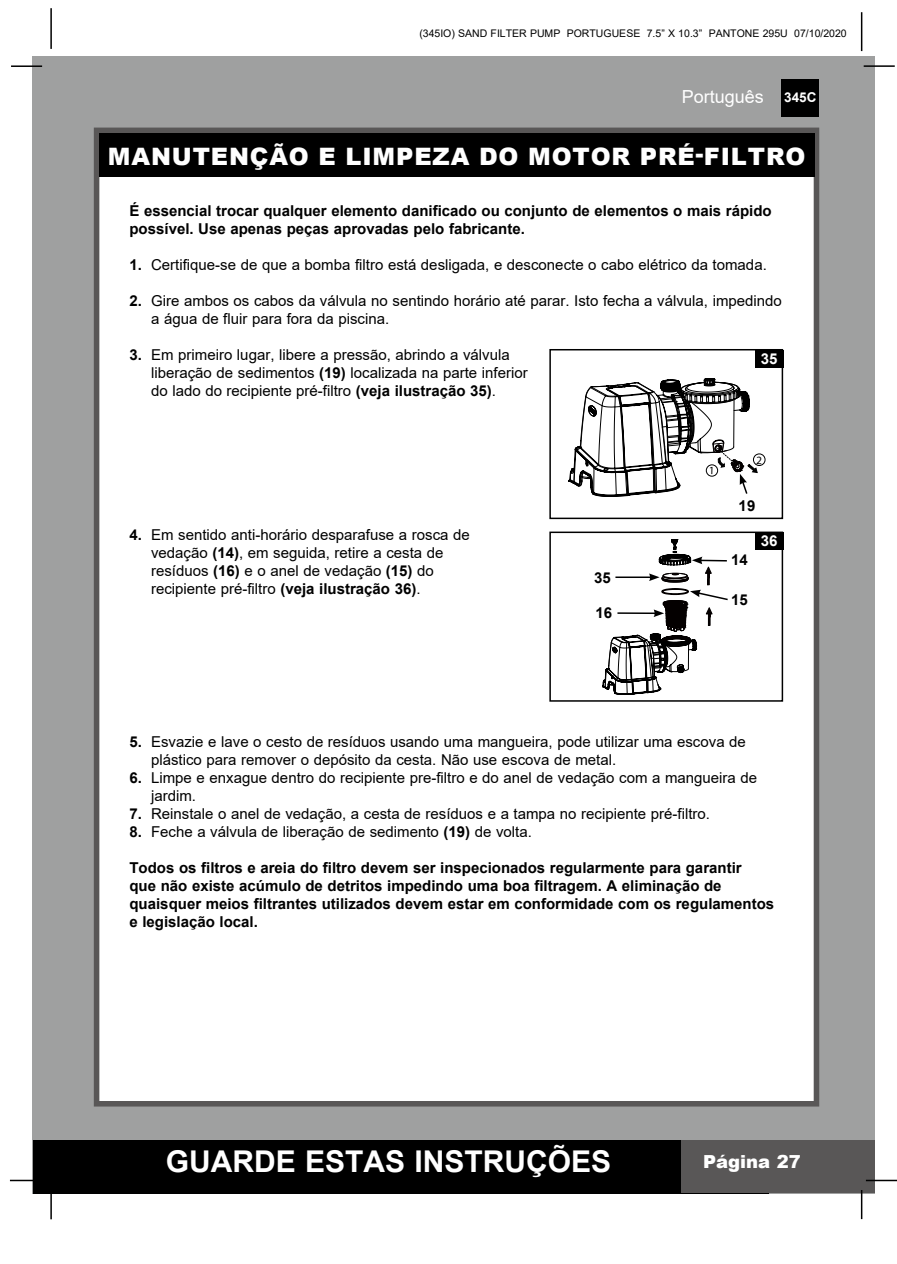
<style>
.page{position:relative;width:897px;height:1264px;background:#fff}
.page>*{position:absolute;margin:0;border:0;box-sizing:border-box;transform-origin:0 0}
.t1{font:700 30px "Arial";color:#fff}
.t2{font:900 24px "Arial";letter-spacing:.035em;color:#fff}
.t3{font:18px "Arial";color:#fff}
.t4{font:900 18px "Arial";color:#fff}
.t5{font:15px/18px "Arial";color:#000}
.t6{font:700 15px/18px "Arial";color:#000}
.t7{font:700 15px "Arial";color:#fff}
.t8{font:700 13.5px "Arial";color:#fff}
.t9{font:10.5px "Arial";color:#000}
.s1{font-weight:700}
</style>
<div class="page">
<div style="left:33px;top:56px;width:842px;height:1137px;background:#9fa0a0"></div>
<hr style="left:50px;top:8px;width:2px;height:41px;background:#000">
<hr style="left:860px;top:12px;width:2px;height:39px;background:#000">
<div style="left:781px;top:79px;width:38px;height:38px;background:#000"></div>
<div style="left:33px;top:1140px;width:735px;height:53px;background:#000"></div>
<div style="left:681px;top:1140px;width:194px;height:53px;background:#595757"></div>
<hr style="left:11px;top:65px;width:31px;height:2px;background:#000">
<hr style="left:863px;top:65px;width:31px;height:2px;background:#000">
<hr style="left:865px;top:1179px;width:31px;height:2px;background:#000">
<hr style="left:860px;top:1190px;width:2px;height:29px;background:#000">
<hr style="left:50px;top:1188px;width:2px;height:31px;background:#000">
<hr style="left:10px;top:1179px;width:31px;height:2px;background:#000">
<div style="left:94px;top:128px;width:725px;height:978px;background:#fff;border:6px solid #595757"></div>
<div style="left:99px;top:133px;width:715px;height:43px;background:#000"></div>
<div style="left:753px;top:453px;width:12px;height:13px;border:1px solid #000;border-radius:50%"></div>
<div style="left:549px;top:349px;width:234px;height:170px;border:2px solid #000"></div>
<div style="left:755px;top:350px;width:28px;height:18px;background:#000"></div>
<div style="left:549px;top:531px;width:234px;height:170px;border:2px solid #000"></div>
<div style="left:755px;top:532px;width:28px;height:18px;background:#000"></div>
<svg style="left:602px;top:539px;width:126px;height:156px"></svg>
<svg style="left:568px;top:378px;width:193px;height:119px"></svg>
<p class="t9" style="left:419px;top:26px;width:429px">(345IO) SAND FILTER PUMP PORTUGUESE 7.5” X 10.3” PANTONE 295U 07/10/2020</p>
<p class="t3" style="left:681px;top:84px;width:84px">Português</p>
<p class="t8" style="left:784px;top:88px;width:34px">345C</p>
<h2 class="t2" style="left:108px;top:139px;width:699px">MANUTENÇÃO E LIMPEZA DO MOTOR PRÉ-FILTRO</h2>
<p class="t6" style="left:129px;top:202px;width:643px">É essencial trocar qualquer elemento danificado ou conjunto de elementos o mais rápido possível. Use apenas peças aprovadas pelo fabricante.</p>
<p class="t5" style="left:129px;top:256px;width:638px"><span class="s1">1.</span> Certifique-se de que a bomba filtro está desligada, e desconecte o cabo elétrico da tomada.</p>
<p class="t5" style="left:151px;top:292px;width:632px;text-indent:-22px"><span class="s1">2.</span> Gire ambos os cabos da válvula no sentindo horário até parar. Isto fecha a válvula, impedindo a água de fluir para fora da piscina.</p>
<p class="t5" style="left:151px;top:346px;width:378px;text-indent:-22px"><span class="s1">3.</span> Em primeiro lugar, libere a pressão, abrindo a válvula liberação de sedimentos <span class="s1">(19)</span> localizada na parte inferior do lado do recipiente pré-filtro <span class="s1">(veja ilustração 35)</span>.</p>
<p class="t7" style="left:760px;top:348px;width:18px">35</p>
<p class="t5" style="left:151px;top:526px;width:320px;text-indent:-22px"><span class="s1">4.</span> Em sentido anti-horário desparafuse a rosca de vedação <span class="s1">(14)</span>, em seguida, retire a cesta de resíduos <span class="s1">(16)</span> e o anel de vedação <span class="s1">(15)</span> do recipiente pré-filtro <span class="s1">(veja ilustração 36)</span>.</p>
<p class="t6" style="left:594px;top:568px;width:18px">35</p>
<p class="t6" style="left:595px;top:604px;width:18px">16</p>
<p class="t6" style="left:738px;top:496px;width:18px">19</p>
<p class="t6" style="left:731px;top:550px;width:18px">14</p>
<p class="t6" style="left:731px;top:591px;width:18px">15</p>
<p class="t7" style="left:760px;top:530px;width:18px">36</p>
<p class="t5" style="left:151px;top:733px;width:596px;text-indent:-22px"><span class="s1">5.</span> Esvazie e lave o cesto de resíduos usando uma mangueira, pode utilizar uma escova de plástico para remover o depósito da cesta. Não use escova de metal.</p>
<p class="t5" style="left:151px;top:769px;width:607px;text-indent:-22px"><span class="s1">6.</span> Limpe e enxague dentro do recipiente pre-filtro e do anel de vedação com a mangueira de jardim.</p>
<p class="t5" style="left:129px;top:805px;width:582px"><span class="s1">7.</span> Reinstale o anel de vedação, a cesta de resíduos e a tampa no recipiente pré-filtro.</p>
<p class="t5" style="left:129px;top:823px;width:404px"><span class="s1">8.</span> Feche a válvula de liberação de sedimento <span class="s1">(19)</span> de volta.</p>
<p class="t6" style="left:129px;top:859px;width:646px">Todos os filtros e areia do filtro devem ser inspecionados regularmente para garantir<br>que não existe acúmulo de detritos impedindo uma boa filtragem. A eliminação de quaisquer meios filtrantes utilizados devem estar em conformidade com os regulamentos e legislação local.</p>
<h1 class="t1" style="left:166px;top:1140px;width:447px">GUARDE ESTAS INSTRUÇÕES</h1>
<p class="t4" style="left:703px;top:1148px;width:99px">Página 27</p>
</div>
